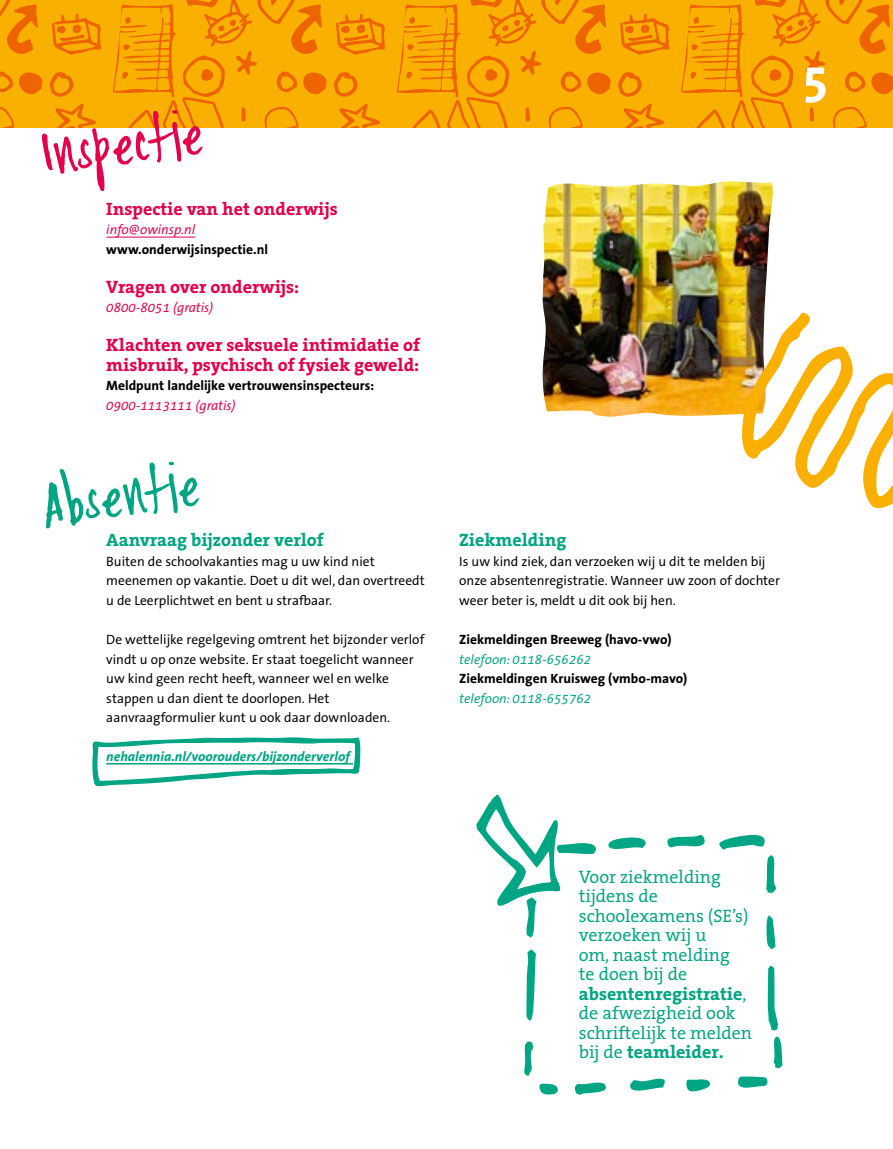
<style>
.page{position:relative;width:893px;height:1149px;background:#fff}
.page>*{position:absolute;margin:0;border:0;box-sizing:border-box;transform-origin:0 0}
.t1{font:300 52.5px "YWFT Signature";color:#e5004b}
.t2{font:300 52.5px "YWFT Signature";color:#00a583}
.t3{font:700 50.7px "The Sans Office";color:#fff}
.t4{font:18px/19.5px "The Serif Office";color:#00a583}
.t5{font:700 18px/19.5px "The Serif Office";color:#e5004b}
.t6{font:700 18px "The Serif Office";color:#00a583}
.t7{font:13.5px/19.5px "The Sans Office";color:#000}
.t8{font:700 13.5px "The Sans Office";color:#000}
.t9{font:italic 13.5px "The Sans Office";color:#e5004b}
.t10{font:italic 700 13.5px "The Sans Office";color:#00a583}
.t11{font:italic 13.5px "The Sans Office";color:#00a583}
.s1{font-weight:700}
</style>
<div class="page">
<svg style="left:476px;top:794px;width:306px;height:300px"></svg>
<svg style="left:0;top:0;width:893px;height:128px;background:#f6a200"></svg>
<hr style="left:106px;top:236px;width:89px;height:1px;background:#e5004b">
<img style="left:543px;top:181px;width:230px;height:235px">
<svg style="left:92px;top:737px;width:268px;height:49px"></svg>
<svg style="left:742px;top:312px;width:151px;height:196px"></svg>
<h1 class="t1" style="left:37px;top:127px;width:166px;rotate:-8deg">Inspectie</h1>
<h3 class="t5" style="left:106px;top:199px;width:233px">Inspectie van het onderwijs</h3>
<p class="t9" style="left:106px;top:222px;width:90px">info@owinsp.nl</p>
<p class="t8" style="left:106px;top:241px;width:163px">www.onderwijsinspectie.nl</p>
<h3 class="t5" style="left:106px;top:277px;width:194px">Vragen over onderwijs:</h3>
<p class="t9" style="left:106px;top:300px;width:108px">0800-8051 (gratis)</p>
<h3 class="t5" style="left:106px;top:335px;width:315px">Klachten over seksuele intimidatie of misbruik, psychisch of fysiek geweld:</h3>
<p class="t8" style="left:106px;top:378px;width:269px">Meldpunt landelijke vertrouwensinspecteurs:</p>
<p class="t9" style="left:106px;top:397px;width:131px">0900-1113111 (gratis)</p>
<h1 class="t2" style="left:37px;top:478px;width:162px;rotate:-8deg">Absentie</h1>
<h3 class="t6" style="left:106px;top:530px;width:219px">Aanvraag bijzonder verlof</h3>
<p class="t7" style="left:106px;top:552px;width:320px">Buiten de schoolvakanties mag u uw kind niet meenemen op vakantie. Doet u dit wel, dan overtreedt u de Leerplichtwet en bent u strafbaar.</p>
<p class="t7" style="left:106px;top:630px;width:320px">De wettelijke regelgeving omtrent het bijzonder verlof vindt u op onze website. Er staat toegelicht wanneer uw kind geen recht heeft, wanneer wel en welke stappen u dan dient te doorlopen. Het aanvraagformulier kunt u ook daar downloaden.</p>
<p class="t10" style="left:106px;top:748px;width:245px">nehalennia.nl/voorouders/bijzonderverlof</p>
<h2 class="t3" style="left:801px;top:52px;width:29px">5</h2>
<h3 class="t6" style="left:459px;top:530px;width:109px">Ziekmelding</h3>
<p class="t7" style="left:459px;top:552px;width:322px">Is uw kind ziek, dan verzoeken wij u dit te melden bij onze absentenregistratie. Wanneer uw zoon of dochter weer beter is, meldt u dit ook bij hen.</p>
<p class="t8" style="left:459px;top:631px;width:214px">Ziekmeldingen Breeweg (havo-vwo)</p>
<p class="t11" style="left:459px;top:651px;width:134px">telefoon: 0118-656262</p>
<p class="t8" style="left:459px;top:670px;width:229px">Ziekmeldingen Kruisweg (vmbo-mavo)</p>
<p class="t11" style="left:459px;top:690px;width:134px">telefoon: 0118-655762</p>
<h3 class="t4" style="left:579px;top:867px;width:175px">Voor ziekmelding tijdens de schoolexamens (SE’s) verzoeken wij u<br>om, naast melding<br>te doen bij de <span class="s1">absentenregistratie</span>, de afwezigheid ook schriftelijk te melden bij de <span class="s1">teamleider.</span></h3>
</div>
